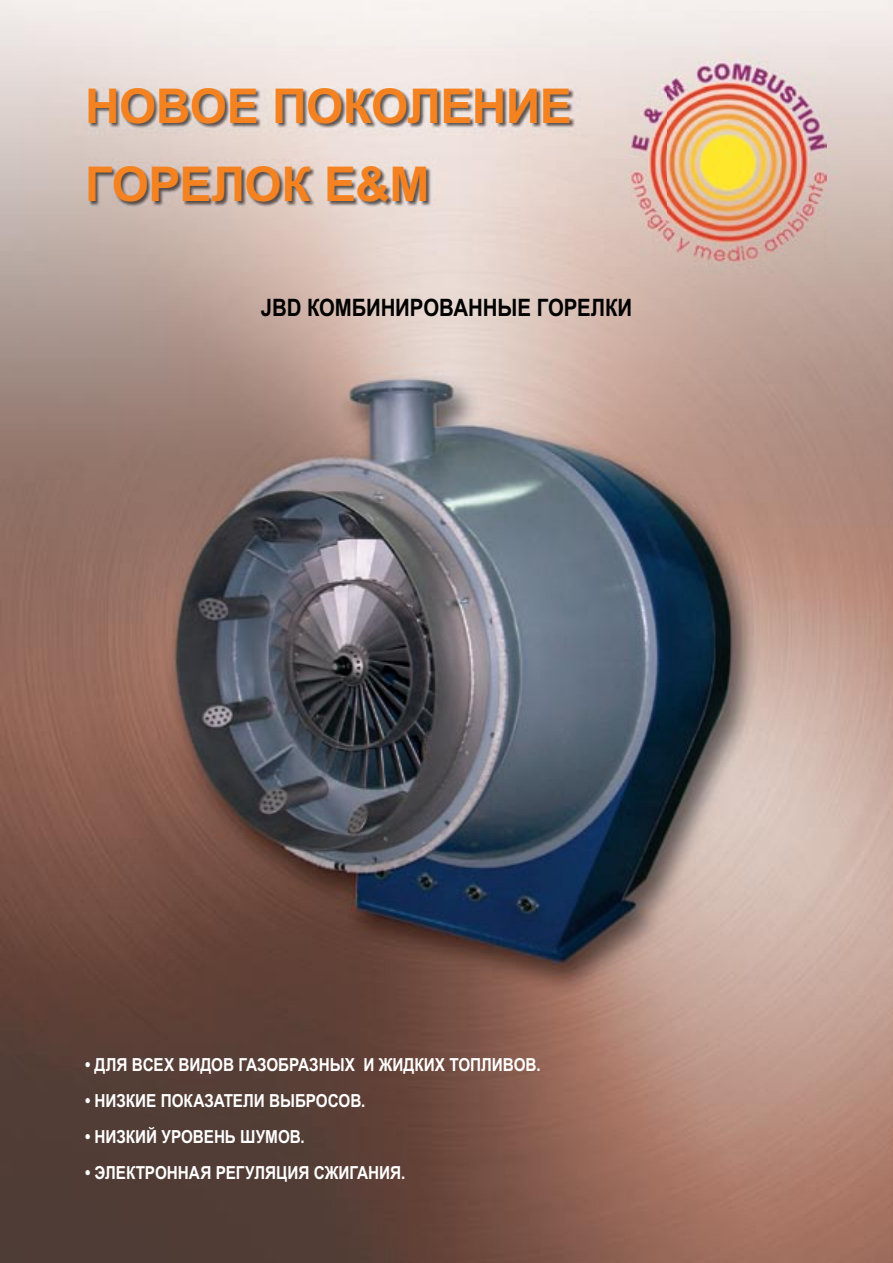
<style>
.page{position:relative;width:893px;height:1263px;background:#fff}
.page>*{position:absolute;margin:0;border:0;box-sizing:border-box;transform-origin:0 0}
.t1{font:700 48px/78px "Arial Cyr";letter-spacing:-.01em;color:#f58220}
.t2{font:700 24px "Arial Cyr";letter-spacing:-.005em;color:#000;scale:.85 1}
.t3{font:700 18px "Arial Cyr";letter-spacing:-.005em;color:#fff;scale:.85 1}
</style>
<div class="page">
<img style="left:0;top:0;width:893px;height:1263px">
<img style="left:89px;top:87px;width:737px;height:185px">
<h1 class="t1" style="left:85px;top:67px;width:488px">НОВОЕ ПОКОЛЕНИЕ<br>ГОРЕЛОК E&amp;M</h1>
<h2 class="t2" style="left:261px;top:294px;width:438px">JBD КОМБИНИРОВАННЫЕ ГОРЕЛКИ</h2>
<p class="t3" style="left:85px;top:1054px;width:538px">• ДЛЯ ВСЕХ ВИДОВ ГАЗОБРАЗНЫХ И ЖИДКИХ ТОПЛИВОВ.</p>
<p class="t3" style="left:85px;top:1090px;width:331px">• НИЗКИЕ ПОКАЗАТЕЛИ ВЫБРОСОВ.</p>
<p class="t3" style="left:85px;top:1126px;width:260px">• НИЗКИЙ УРОВЕНЬ ШУМОВ.</p>
<p class="t3" style="left:85px;top:1162px;width:378px">• ЭЛЕКТРОННАЯ РЕГУЛЯЦИЯ СЖИГАНИЯ.</p>
</div>
